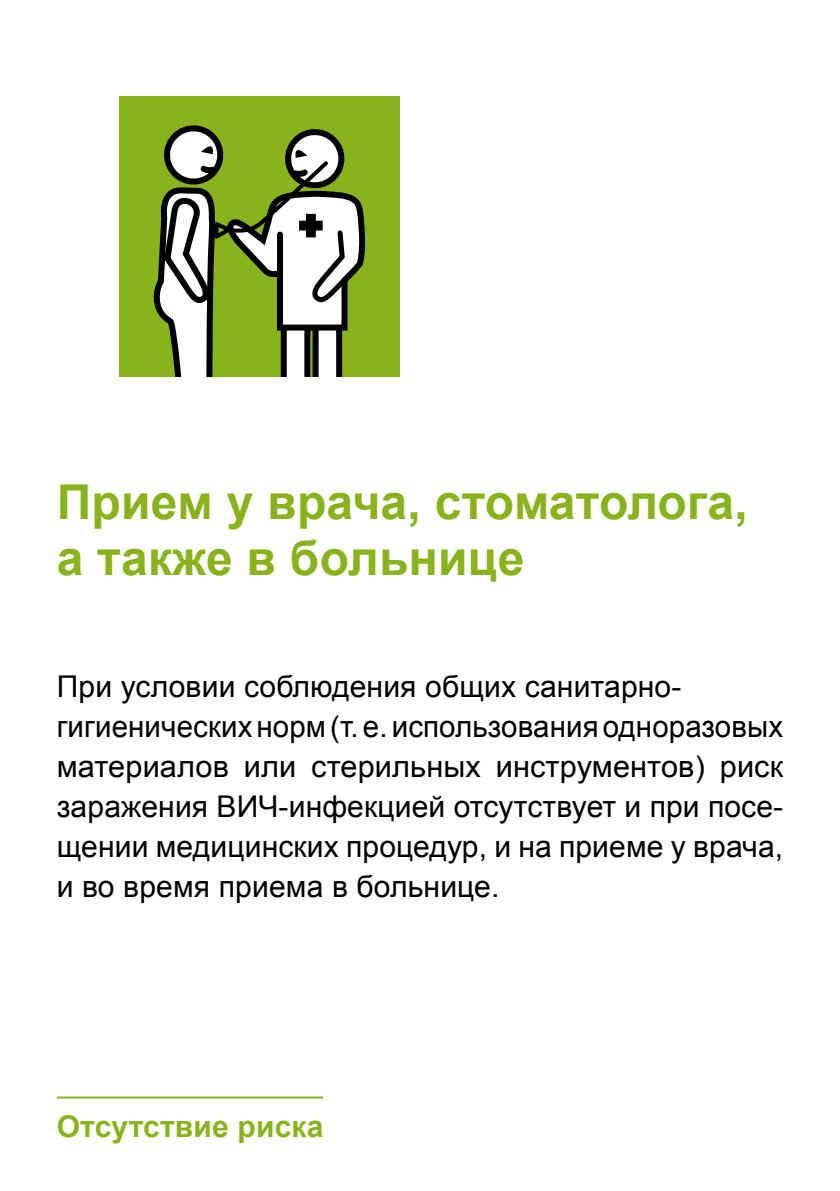
<style>
.page{position:relative;width:840px;height:1191px;background:#fff}
.page>*{position:absolute;margin:0;border:0;box-sizing:border-box;transform-origin:0 0}
.Headline{font:700 48px/56px "Arial";letter-spacing:.005em;color:#89b31c}
.Fließtext{font:30px/40px "Arial";letter-spacing:.005em;color:#000;text-align:justify}
.Fließtext-2{font:700 30px "Arial";letter-spacing:.005em;color:#89b31c}
</style>
<div class="page">
<hr style="left:57px;top:1096px;width:266px;height:2px;background:#89b31c">
<div style="left:119px;top:97px;width:280px;height:280px;background:#89b31c"></div>
<svg style="left:153px;top:125px;width:213px;height:252px"></svg>
<p class="Headline" style="left:57px;top:476px;width:692px">Прием у врача, стоматолога, а также в больнице</p>
<p class="Fließtext" style="left:57px;top:666px;width:625px">При условии соблюдения общих санитарно-</p>
<p class="Fließtext" style="left:57px;top:706px;width:727px">гигиенических норм (т. е. использования одноразовых материалов или стерильных инструментов) риск заражения ВИЧ-инфекцией отсутствует и при посе&shy;щении медицинских процедур, и на приеме у врача, и во время приема в больнице.</p>
<p class="Fließtext-2" style="left:57px;top:1106px;width:268px">Отсутствие риска</p>
</div>
